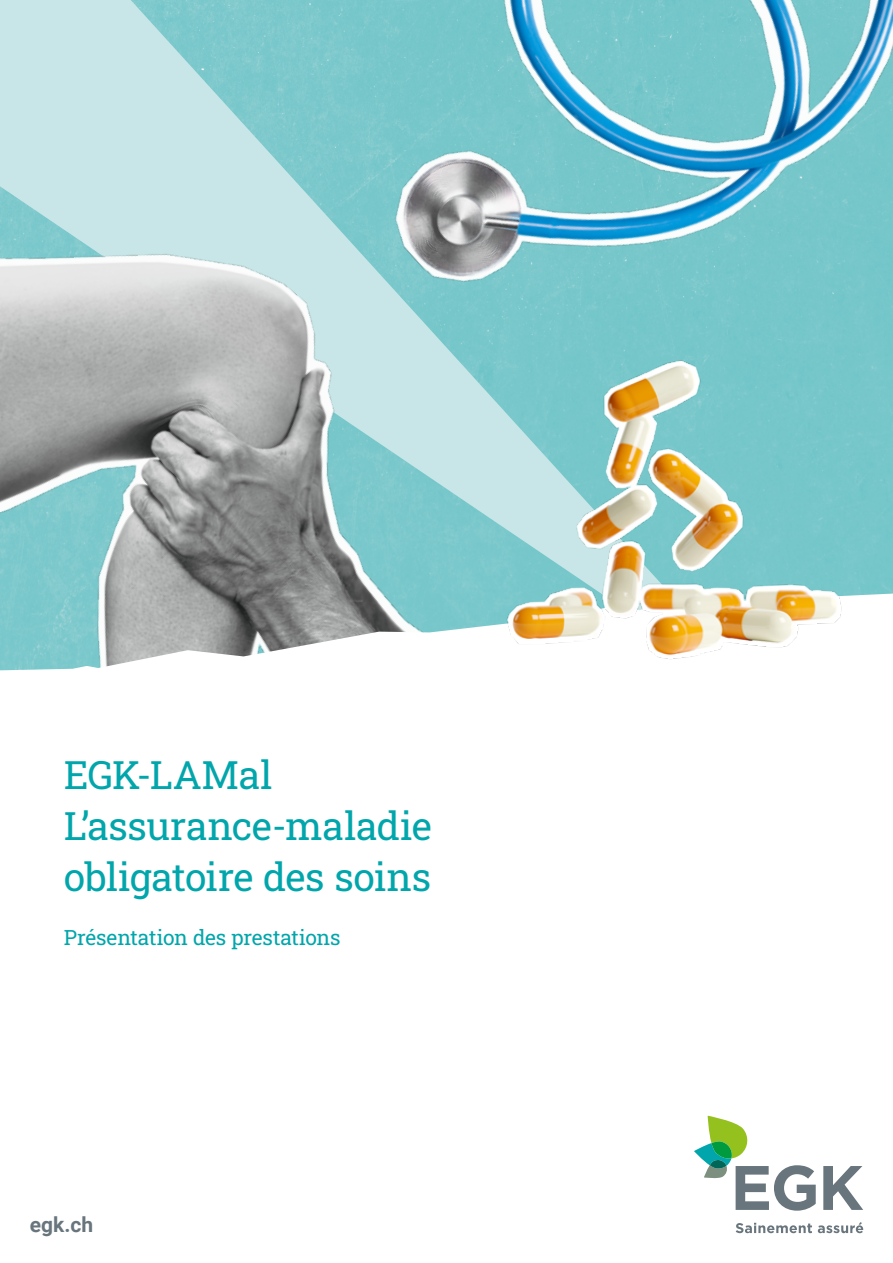
<style>
.page{position:relative;width:893px;height:1263px;background:#fff}
.page>*{position:absolute;margin:0;border:0;box-sizing:border-box;transform-origin:0 0}
.t1{font:39px/51px "Roboto Slab";letter-spacing:-.01em;color:#00a6ab}
.t2{font:21px "Roboto Slab";letter-spacing:-.005em;color:#00a6ab}
.t3{font:700 21px "Roboto";color:#68757d}
</style>
<div class="page">
<img style="left:0;top:0;width:459px;height:593px">
<img style="left:101px;top:0;width:792px;height:574px">
<svg style="left:0;top:593px;width:893px;height:78px"></svg>
<img style="left:459px;top:355px;width:409px;height:313px">
<svg style="left:736px;top:1223px;width:76px;height:10px"></svg>
<svg style="left:818px;top:1222px;width:45px;height:11px"></svg>
<svg style="left:694px;top:1116px;width:122px;height:95px"></svg>
<svg style="left:823px;top:1166px;width:40px;height:44px"></svg>
<p class="t1" style="left:64px;top:748px;width:370px">EGK-LAMal<br>L’assurance-maladie obligatoire des soins</p>
<p class="t2" style="left:64px;top:923px;width:278px">Présentation des prestations</p>
<p class="t3" style="left:30px;top:1210px;width:65px">egk.ch</p>
</div>
